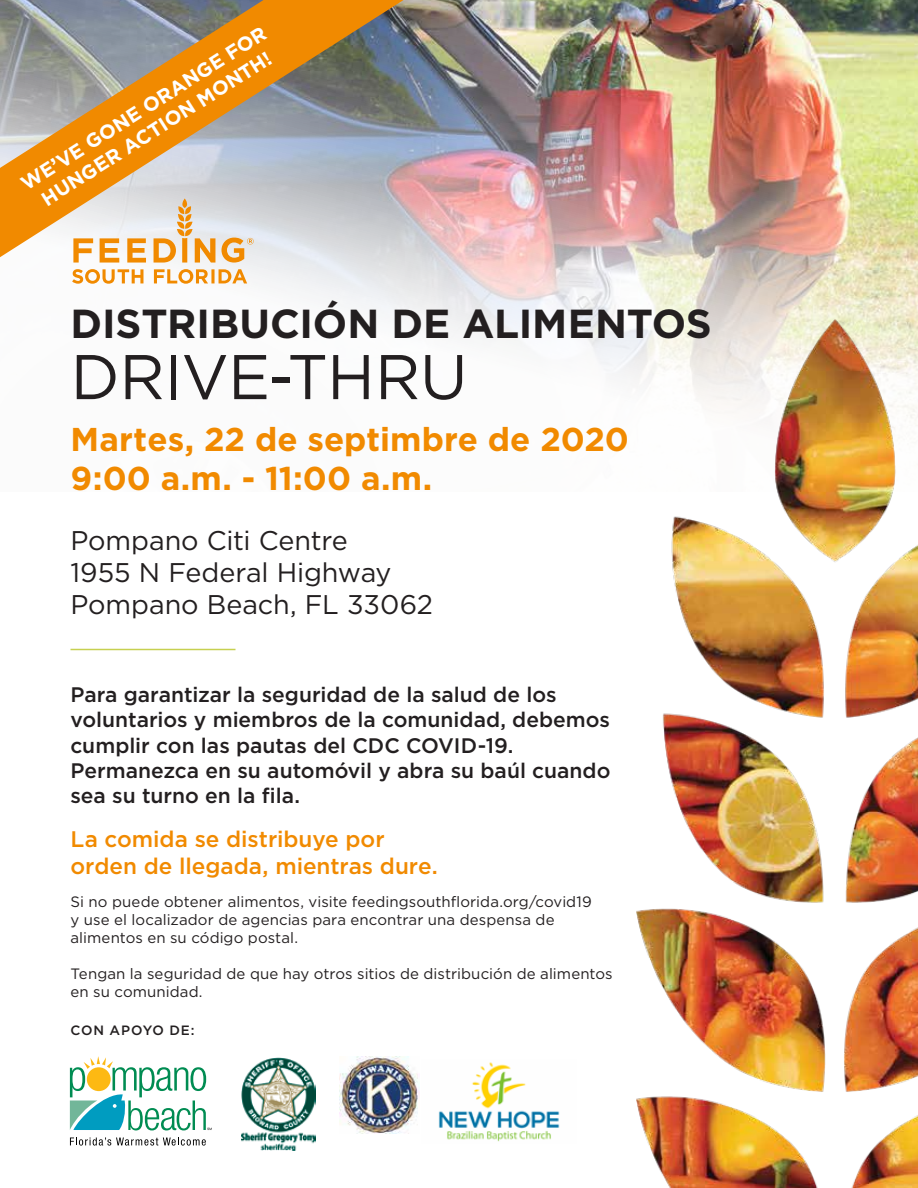
<style>
.page{position:relative;width:918px;height:1188px;background:#fff}
.page>*{position:absolute;margin:0;border:0;box-sizing:border-box;transform-origin:0 0}
.t1{font:63px "Gotham";letter-spacing:-.01em;color:#231f20}
.t2{font:700 40.5px "Gotham";color:#231f20}
.t3{font:700 33px/39.6px "Gotham";color:#f18a00}
.t4{font:27px/32.4px "Gotham";letter-spacing:-.005em;color:#231f20}
.t5{font:500 22.5px/27px "Gotham";color:#f18a00}
.t6{font:500 21px/25.2px "Gotham";color:#231f20}
.t7{font:700 19.95px/24px "Gotham";color:#fff;text-align:center}
.t8{font:15px/18px "Gotham";letter-spacing:.005em;color:#231f20}
.t9{font:500 13.5px "Gotham";letter-spacing:.065em;color:#231f20}
</style>
<div class="page">
<img style="left:438px;top:1062px;width:122px;height:80px">
<img style="left:0;top:0;width:918px;height:380px">
<hr style="left:70px;top:649px;width:166px;height:1px;background:#c7d050">
<svg style="left:70px;top:1138px;width:136px;height:8px"></svg>
<svg style="left:70px;top:1056px;width:142px;height:74px"></svg>
<img style="left:242px;top:1058px;width:74px;height:92px">
<img style="left:340px;top:1056px;width:79px;height:77px">
<svg style="left:72px;top:269px;width:175px;height:15px"></svg>
<svg style="left:73px;top:257px;width:181px;height:6px"></svg>
<img style="left:636px;top:320px;width:282px;height:868px">
<svg style="left:0;top:0;width:404px;height:257px;background:#c0a47f"></svg>
<h3 class="t7" style="left:17px;top:176px;width:288px;rotate:-33deg">WE’VE GONE ORANGE FOR<br>HUNGER ACTION MONTH!</h3>
<h2 class="t2" style="left:70px;top:300px;width:643px">DISTRIBUCIÓN DE ALIMENTOS</h2>
<h1 class="t1" style="left:70px;top:337px;width:399px">DRIVE-THRU</h1>
<h3 class="t3" style="left:70px;top:418px;width:560px">Martes, 22 de septimbre de 2020<br>9:00 a.m. - 11:00 a.m.</h3>
<h3 class="t4" style="left:70px;top:523px;width:364px">Pompano Citi Centre<br>1955 N Federal Highway<br>Pompano Beach, FL 33062</h3>
<h3 class="t6" style="left:70px;top:682px;width:542px">Para garantizar la seguridad de la salud de los voluntarios y miembros de la comunidad, debemos cumplir con las pautas del CDC COVID-19.<br>Permanezca en su automóvil y abra su baúl cuando sea su turno en la fila.</h3>
<h3 class="t5" style="left:70px;top:825px;width:369px">La comida se distribuye por orden de llegada, mientras dure.</h3>
<p class="t8" style="left:70px;top:892px;width:523px">Si no puede obtener alimentos, visite feedingsouthflorida.org/covid19 y use el localizador de agencias para encontrar una despensa de alimentos en su código postal.</p>
<p class="t8" style="left:71px;top:964px;width:544px">Tengan la seguridad de que hay otros sitios de distribución de alimentos en su comunidad.</p>
<p class="t9" style="left:70px;top:1022px;width:126px">CON APOYO DE:</p>
</div>
